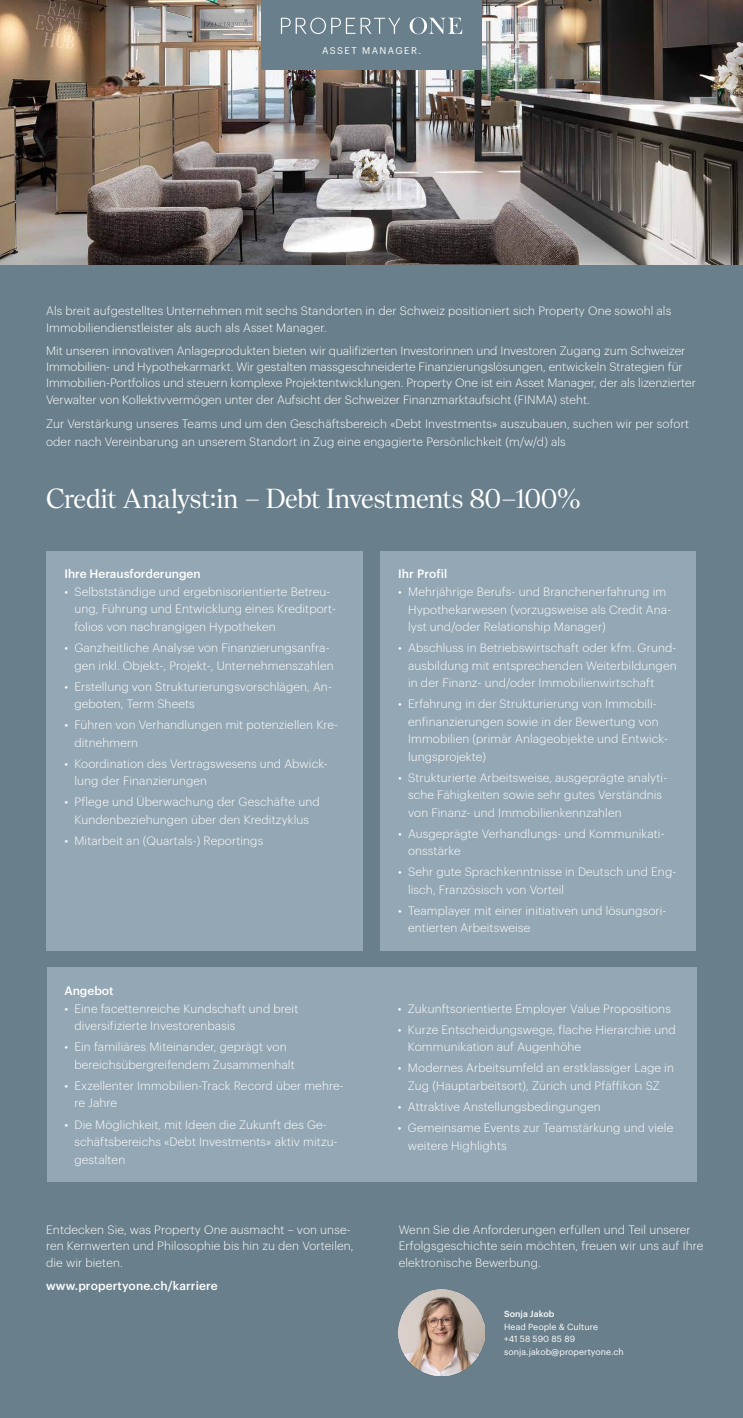
<style>
.page{position:relative;width:743px;height:1418px;background:#fff}
.page>*{position:absolute;margin:0;border:0;box-sizing:border-box;transform-origin:0 0}
.t1{font:25.62px "Nantes";letter-spacing:-.015em;color:#fff}
.t2{font:300 11.88px/17.5px "Graphik";letter-spacing:.01em;color:#fff}
.t3{font:500 11.88px "Graphik";color:#fff}
.t4{font:9.5px "Graphik";letter-spacing:.15em;color:#fff}
.t5{font:8.75px/12.5px "Graphik";letter-spacing:.01em;color:#fff}
.t6{font:500 8.75px "Graphik";letter-spacing:.01em;color:#fff}
</style>
<div class="page">
<div style="left:0;top:0;width:742px;height:1417px;background:#697f8b"></div>
<div style="left:46px;top:551px;width:316px;height:399px;background:#94a7b4"></div>
<div style="left:380px;top:551px;width:315px;height:399px;background:#94a7b4"></div>
<img style="left:0;top:0;width:742px;height:264px">
<div style="left:261px;top:0;width:220px;height:70px;background:#697f8b"></div>
<svg style="left:281px;top:18px;width:119px;height:16px"></svg>
<svg style="left:409px;top:17px;width:53px;height:17px"></svg>
<div style="left:47px;top:967px;width:649px;height:214px;background:#94a7b4"></div>
<img style="left:398px;top:1289px;width:86px;height:86px">
<p class="t4" style="left:322px;top:43px;width:100px">ASSET MANAGER.</p>
<p class="t2" style="left:46px;top:302px;width:626px;line-height:16.2px">Als breit aufgestelltes Unternehmen mit sechs Standorten in der Schweiz positioniert sich Property One sowohl als<br>Immobiliendienstleister als auch als Asset Manager.</p>
<p class="t2" style="left:46px;top:341px;width:650px;line-height:16.2px">Mit unseren innovativen Anlageprodukten bieten wir qualifizierten Investorinnen und Investoren Zugang zum Schweizer Immobilien- und Hypothekarmarkt. Wir gestalten massgeschneiderte Finanzierungslösungen, entwickeln Strategien für Immobilien-Portfolios und steuern komplexe Projektentwicklungen. Property One ist ein Asset Manager, der als lizenzierter Verwalter von Kollektivvermögen unter der Aufsicht der Schweizer Finanzmarktaufsicht (FINMA) steht.</p>
<p class="t2" style="left:46px;top:414px;width:644px">Zur Verstärkung unseres Teams und um den Geschäftsbereich «Debt Investments» auszubauen, suchen wir per sofort oder nach Vereinbarung an unserem Standort in Zug eine engagierte Persönlichkeit (m/w/d) als</p>
<h1 class="t1" style="left:46px;top:482px;width:536px">Credit Analyst:in – Debt Investments 80–100%</h1>
<p class="t3" style="left:64px;top:565px;width:138px">Ihre Herausforderungen</p>
<p class="t2" style="left:74px;top:582px;width:263px;text-indent:-10px">• Selbstständige und ergebnisorientierte Betreu&shy;ung, Führung und Entwicklung eines Kreditport&shy;folios von nachrangigen Hypotheken</p>
<p class="t2" style="left:74px;top:638px;width:260px;text-indent:-10px">• Ganzheitliche Analyse von Finanzierungsanfra&shy;gen inkl. Objekt-, Projekt-, Unternehmenszahlen</p>
<p class="t2" style="left:74px;top:676px;width:259px;text-indent:-10px">• Erstellung von Strukturierungsvorschlägen, An&shy;geboten, Term Sheets</p>
<p class="t2" style="left:74px;top:715px;width:265px;text-indent:-10px">• Führen von Verhandlungen mit potenziellen Kre&shy;ditnehmern</p>
<p class="t2" style="left:74px;top:753px;width:255px;text-indent:-10px">• Koordination des Vertragswesens und Abwick&shy;lung der Finanzierungen</p>
<p class="t2" style="left:64px;top:792px;width:257px;text-align:center">• Pflege und Überwachung der Geschäfte und<br>Kundenbeziehungen über den Kreditzyklus</p>
<p class="t2" style="left:64px;top:831px;width:200px">• Mitarbeit an (Quartals-) Reportings</p>
<p class="t3" style="left:64px;top:982px;width:51px">Angebot</p>
<p class="t2" style="left:74px;top:998px;width:225px;text-indent:-10px">• Eine facettenreiche Kundschaft und breit diversifizierte Investorenbasis</p>
<p class="t2" style="left:74px;top:1037px;width:222px;text-indent:-10px">• Ein familiäres Miteinander, geprägt von bereichsübergreifendem Zusammenhalt</p>
<p class="t2" style="left:74px;top:1075px;width:271px;text-indent:-10px">• Exzellenter Immobilien-Track Record über mehre&shy;re Jahre</p>
<p class="t2" style="left:74px;top:1114px;width:265px;text-indent:-10px">• Die Möglichkeit, mit Ideen die Zukunft des Ge&shy;schäftsbereichs «Debt Investments» aktiv mitzu&shy;gestalten</p>
<p class="t2" style="left:46px;top:1220px;width:309px;line-height:16.2px">Entdecken Sie, was Property One ausmacht – von unse&shy;ren Kernwerten und Philosophie bis hin zu den Vorteilen, die wir bieten.</p>
<p class="t3" style="left:46px;top:1276px;width:173px">www.propertyone.ch/karriere</p>
<p class="t3" style="left:398px;top:565px;width:51px">Ihr Profil</p>
<p class="t2" style="left:408px;top:582px;width:264px;text-indent:-10px">• Mehrjährige Berufs- und Branchenerfahrung im<br>Hypothekarwesen (vorzugsweise als Credit Ana&shy;lyst und/oder Relationship Manager)</p>
<p class="t2" style="left:408px;top:638px;width:270px;text-align:justify;text-indent:-10px">• Abschluss in Betriebswirtschaft oder kfm. Grund&shy;ausbildung mit entsprechenden Weiterbildungen in der Finanz- und/oder Immobilienwirtschaft</p>
<p class="t2" style="left:408px;top:694px;width:261px;text-indent:-10px">• Erfahrung in der Strukturierung von Immobili&shy;enfinanzierungen sowie in der Bewertung von Immobilien (primär Anlageobjekte und Entwick&shy;lungsprojekte)</p>
<p class="t2" style="left:408px;top:767px;width:260px;text-indent:-10px">• Strukturierte Arbeitsweise, ausgeprägte analyti&shy;sche Fähigkeiten sowie sehr gutes Verständnis von Finanz- und Immobilienkennzahlen</p>
<p class="t2" style="left:408px;top:823px;width:258px;text-indent:-10px">• Ausgeprägte Verhandlungs- und Kommunikati&shy;onsstärke</p>
<p class="t2" style="left:408px;top:862px;width:269px;text-indent:-10px">• Sehr gute Sprachkenntnisse in Deutsch und Eng&shy;lisch, Französisch von Vorteil</p>
<p class="t2" style="left:408px;top:901px;width:260px;text-indent:-10px">• Teamplayer mit einer initiativen und lösungsori&shy;entierten Arbeitsweise</p>
<p class="t2" style="left:397px;top:998px;width:274px">• Zukunftsorientierte Employer Value Propositions</p>
<p class="t2" style="left:407px;top:1019px;width:269px;text-indent:-10px">• Kurze Entscheidungswege, flache Hierarchie und<br>Kommunikation auf Augenhöhe</p>
<p class="t2" style="left:397px;top:1058px;width:277px;text-align:center">• Modernes Arbeitsumfeld an erstklassiger Lage in<br>Zug (Hauptarbeitsort), Zürich und Pfäffikon SZ</p>
<p class="t2" style="left:397px;top:1096px;width:204px">• Attraktive Anstellungsbedingungen</p>
<p class="t2" style="left:407px;top:1118px;width:266px;text-indent:-10px">• Gemeinsame Events zur Teamstärkung und viele weitere Highlights</p>
<p class="t2" style="left:398px;top:1220px;width:306px;line-height:16.2px">Wenn Sie die Anforderungen erfüllen und Teil unserer<br>Erfolgsgeschichte sein möchten, freuen wir uns auf Ihre elektronische Bewerbung.</p>
<p class="t6" style="left:503px;top:1307px;width:52px">Sonja Jakob</p>
<p class="t5" style="left:503px;top:1319px;width:121px">Head People &amp; Culture<br>+41 58 590 85 89 sonja.jakob@propertyone.ch</p>
</div>
